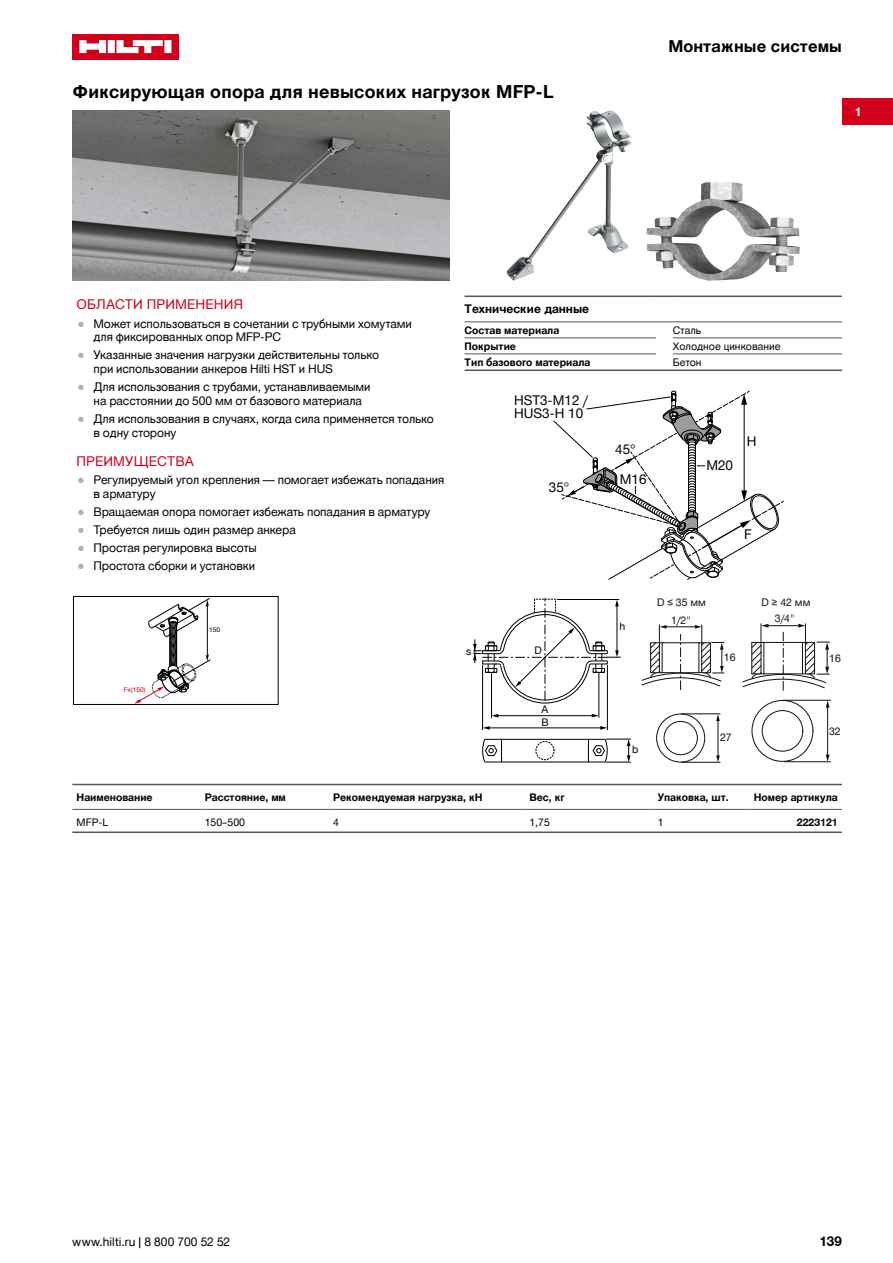
<style>
.page{position:relative;width:893px;height:1263px;background:#fff}
.page>*{position:absolute;margin:0;border:0;box-sizing:border-box;transform-origin:0 0}
.t1{font:700 18px "Hilti";letter-spacing:.015em;color:#000}
.t2{font:700 16.5px "Hilti";letter-spacing:.005em;color:#000}
.t3{font:13.5px/13.5px "Hilti";color:#000}
.t4{font:13.5px "Hilti";letter-spacing:.005em;color:#d2001a}
.t5{font:700 13.5px "Hilti";color:#000}
.t6{font:12px/13.8px "Hilti";letter-spacing:-.005em;color:#000}
.t7{font:700 12px "Hilti";color:#000}
.t8{font:700 12px "Hilti";color:#fff}
.t9{font:700 10.5px "Hilti";color:#000}
.t10{font:10.5px/12.9px "Hilti";color:#000}
.t11{font:10.5px "Hilti";color:#130f12}
.t12{font:6.6px "Hilti";color:#d2001a}
.t13{font:6.6px "Hilti";color:#000}
.s1{font-size:18px;color:#b1b2b3}
</style>
<div class="page">
<div style="left:72px;top:34px;width:107px;height:25px;background:#d2001a"></div>
<svg style="left:79px;top:40px;width:92px;height:13px"></svg>
<svg style="left:135px;top:598px;width:76px;height:105px"></svg>
<div style="left:73px;top:596px;width:206px;height:109px;border:1px solid #000"></div>
<img style="left:646px;top:182px;width:154px;height:99px">
<img style="left:544px;top:111px;width:66px;height:124px">
<img style="left:72px;top:111px;width:378px;height:170px">
<hr style="left:465px;top:296px;width:191px;height:1px;background:#565655">
<svg style="left:656px;top:296px;width:17px;height:1px"></svg>
<hr style="left:673px;top:296px;width:169px;height:1px;background:#565655">
<hr style="left:465px;top:321px;width:191px;height:1px;background:#565655">
<svg style="left:656px;top:321px;width:17px;height:1px"></svg>
<hr style="left:673px;top:321px;width:169px;height:1px;background:#565655">
<hr style="left:465px;top:337px;width:191px;height:1px;background:#565655">
<hr style="left:673px;top:337px;width:169px;height:1px;background:#565655">
<hr style="left:465px;top:353px;width:191px;height:1px;background:#565655">
<hr style="left:673px;top:353px;width:169px;height:1px;background:#565655">
<hr style="left:465px;top:369px;width:191px;height:2px;background:#565655">
<svg style="left:656px;top:369px;width:17px;height:2px"></svg>
<hr style="left:673px;top:369px;width:169px;height:2px;background:#565655">
<hr style="left:72px;top:784px;width:770px;height:1px;background:#565655">
<hr style="left:72px;top:831px;width:770px;height:2px;background:#565655">
<hr style="left:72px;top:809px;width:129px;height:1px;background:#565655">
<hr style="left:201px;top:809px;width:128px;height:1px;background:#565655">
<hr style="left:329px;top:809px;width:196px;height:1px;background:#565655">
<hr style="left:525px;top:809px;width:128px;height:1px;background:#565655">
<hr style="left:653px;top:809px;width:95px;height:1px;background:#565655">
<hr style="left:748px;top:809px;width:94px;height:1px;background:#565655">
<svg style="left:553px;top:390px;width:231px;height:190px"></svg>
<div style="left:535px;top:741px;width:19px;height:19px;border:1px dashed #000;border-radius:50%"></div>
<hr style="left:545px;top:739px;width:60px;height:1px;background:#000">
<hr style="left:545px;top:762px;width:60px;height:1px;background:#000">
<hr style="left:485px;top:739px;width:60px;height:1px;background:#000">
<hr style="left:485px;top:762px;width:60px;height:1px;background:#000">
<hr style="left:482px;top:665px;width:1px;height:65px;background:#000">
<hr style="left:607px;top:665px;width:1px;height:65px;background:#000">
<hr style="left:491px;top:673px;width:1px;height:45px;background:#000">
<hr style="left:599px;top:673px;width:1px;height:45px;background:#000">
<hr style="left:497px;top:715px;width:96px;height:1px;background:#000">
<svg style="left:492px;top:714px;width:6px;height:3px"></svg>
<svg style="left:592px;top:714px;width:7px;height:3px"></svg>
<hr style="left:488px;top:728px;width:113px;height:1px;background:#000">
<svg style="left:483px;top:726px;width:7px;height:4px"></svg>
<svg style="left:600px;top:726px;width:7px;height:4px"></svg>
<svg style="left:473px;top:598px;width:147px;height:106px"></svg>
<svg style="left:482px;top:738px;width:20px;height:25px"></svg>
<svg style="left:588px;top:738px;width:43px;height:25px"></svg>
<svg style="left:641px;top:625px;width:83px;height:65px"></svg>
<hr style="left:718px;top:720px;width:1px;height:39px;background:#130f12">
<svg style="left:716px;top:714px;width:4px;height:7px"></svg>
<svg style="left:716px;top:755px;width:4px;height:7px"></svg>
<hr style="left:681px;top:762px;width:39px;height:1px;background:#130f12">
<hr style="left:681px;top:713px;width:39px;height:1px;background:#130f12">
<div style="left:656px;top:714px;width:49px;height:48px;border:1px solid #130f12;border-radius:50%"></div>
<div style="left:664px;top:721px;width:34px;height:34px;border:1px solid #130f12;border-radius:50%"></div>
<div style="left:762px;top:710px;width:41px;height:41px;border:1px solid #130f12;border-radius:50%"></div>
<div style="left:752px;top:700px;width:61px;height:62px;border:1px solid #130f12;border-radius:50%"></div>
<hr style="left:827px;top:707px;width:1px;height:49px;background:#130f12">
<svg style="left:826px;top:701px;width:3px;height:7px"></svg>
<svg style="left:826px;top:755px;width:3px;height:6px"></svg>
<hr style="left:783px;top:700px;width:48px;height:1px;background:#130f12">
<hr style="left:784px;top:761px;width:47px;height:1px;background:#130f12">
<svg style="left:742px;top:624px;width:88px;height:66px"></svg>
<div style="left:842px;top:99px;width:51px;height:26px;background:#d2001a"></div>
<h1 class="t1" style="left:72px;top:81px;width:483px">Фиксирующая опора для невысоких нагрузок MFP-L</h1>
<h2 class="t2" style="left:668px;top:37px;width:175px">Монтажные системы</h2>
<p class="t8" style="left:855px;top:105px;width:8px">1</p>
<p class="t4" style="left:77px;top:297px;width:168px">ОБЛАСТИ ПРИМЕНЕНИЯ</p>
<p class="t6" style="left:94px;top:316px;width:320px;text-indent:-17px"><span class="s1">•</span> Может использоваться в сочетании с трубными хомутами для фиксированных опор MFP-PC</p>
<p class="t6" style="left:94px;top:348px;width:287px;text-indent:-17px"><span class="s1">•</span> Указанные значения нагрузки действительны только при использовании анкеров Hilti HST и HUS</p>
<p class="t6" style="left:94px;top:380px;width:279px;text-indent:-17px"><span class="s1">•</span> Для использования с трубами, устанавливаемыми на расстоянии до 500 мм от базового материала</p>
<p class="t6" style="left:94px;top:412px;width:342px;text-indent:-17px"><span class="s1">•</span> Для использования в случаях, когда сила применяется только в одну сторону</p>
<p class="t4" style="left:77px;top:453px;width:119px">ПРЕИМУЩЕСТВА</p>
<p class="t6" style="left:94px;top:473px;width:352px;text-indent:-17px"><span class="s1">•</span> Регулируемый угол крепления — помогает избежать попадания в арматуру</p>
<p class="t6" style="left:77px;top:504px;width:355px"><span class="s1">•</span> Вращаемая опора помогает избежать попадания в арматуру</p>
<p class="t6" style="left:77px;top:523px;width:221px"><span class="s1">•</span> Требуется лишь один размер анкера</p>
<p class="t6" style="left:77px;top:541px;width:182px"><span class="s1">•</span> Простая регулировка высоты</p>
<p class="t6" style="left:77px;top:559px;width:180px"><span class="s1">•</span> Простота сборки и установки</p>
<p class="t12" style="left:124px;top:686px;width:23px">Fx(150)</p>
<p class="t13" style="left:209px;top:625px;width:13px">150</p>
<p class="t7" style="left:465px;top:302px;width:126px">Технические данные</p>
<p class="t9" style="left:465px;top:324px;width:96px">Состав материала</p>
<p class="t10" style="left:673px;top:324px;width:30px">Сталь</p>
<p class="t9" style="left:465px;top:340px;width:53px">Покрытие</p>
<p class="t10" style="left:673px;top:340px;width:109px">Холодное цинкование</p>
<p class="t9" style="left:465px;top:356px;width:127px">Тип базового материала</p>
<p class="t10" style="left:673px;top:356px;width:30px">Бетон</p>
<p class="t3" style="left:514px;top:393px;width:75px">HST3-M12 /<br>HUS3-H 10</p>
<p class="t3" style="left:549px;top:480px;width:22px">35°</p>
<p class="t3" style="left:615px;top:442px;width:22px">45°</p>
<p class="t3" style="left:620px;top:473px;width:28px">M16</p>
<p class="t3" style="left:706px;top:459px;width:28px">M20</p>
<p class="t3" style="left:747px;top:435px;width:11px">H</p>
<p class="t3" style="left:744px;top:528px;width:9px">F</p>
<p class="t10" style="left:466px;top:645px;width:7px">s</p>
<p class="t10" style="left:534px;top:644px;width:9px">D</p>
<p class="t10" style="left:541px;top:703px;width:9px">A<br>B</p>
<p class="t10" style="left:619px;top:620px;width:7px">h</p>
<p class="t11" style="left:657px;top:596px;width:50px">D ≤ 35 мм</p>
<p class="t11" style="left:761px;top:596px;width:50px">D ≥ 42 мм</p>
<p class="t11" style="left:671px;top:614px;width:21px">1/2"</p>
<p class="t11" style="left:724px;top:651px;width:13px">16</p>
<p class="t11" style="left:775px;top:612px;width:21px">3/4"</p>
<p class="t11" style="left:829px;top:652px;width:13px">16</p>
<p class="t10" style="left:632px;top:743px;width:8px">b</p>
<p class="t11" style="left:720px;top:731px;width:13px">27</p>
<p class="t11" style="left:829px;top:725px;width:13px">32</p>
<p class="t9" style="left:77px;top:791px;width:78px">Наименование</p>
<p class="t9" style="left:205px;top:791px;width:83px">Расстояние, мм</p>
<p class="t9" style="left:333px;top:791px;width:151px">Рекомендуемая нагрузка, кН</p>
<p class="t9" style="left:529px;top:791px;width:37px">Вес, кг</p>
<p class="t9" style="left:658px;top:791px;width:73px">Упаковка, шт.</p>
<p class="t9" style="left:754px;top:791px;width:85px">Номер артикула</p>
<p class="t10" style="left:77px;top:816px;width:33px">MFP-L</p>
<p class="t10" style="left:205px;top:816px;width:42px">150–500</p>
<p class="t10" style="left:333px;top:816px;width:7px">4</p>
<p class="t10" style="left:529px;top:816px;width:22px">1,75</p>
<p class="t10" style="left:658px;top:816px;width:7px">1</p>
<p class="t9" style="left:797px;top:816px;width:42px">2223121</p>
<p class="t6" style="left:72px;top:1235px;width:159px">www.hilti.ru | 8 800 700 52 52</p>
<p class="t5" style="left:819px;top:1233px;width:24px">139</p>
</div>
